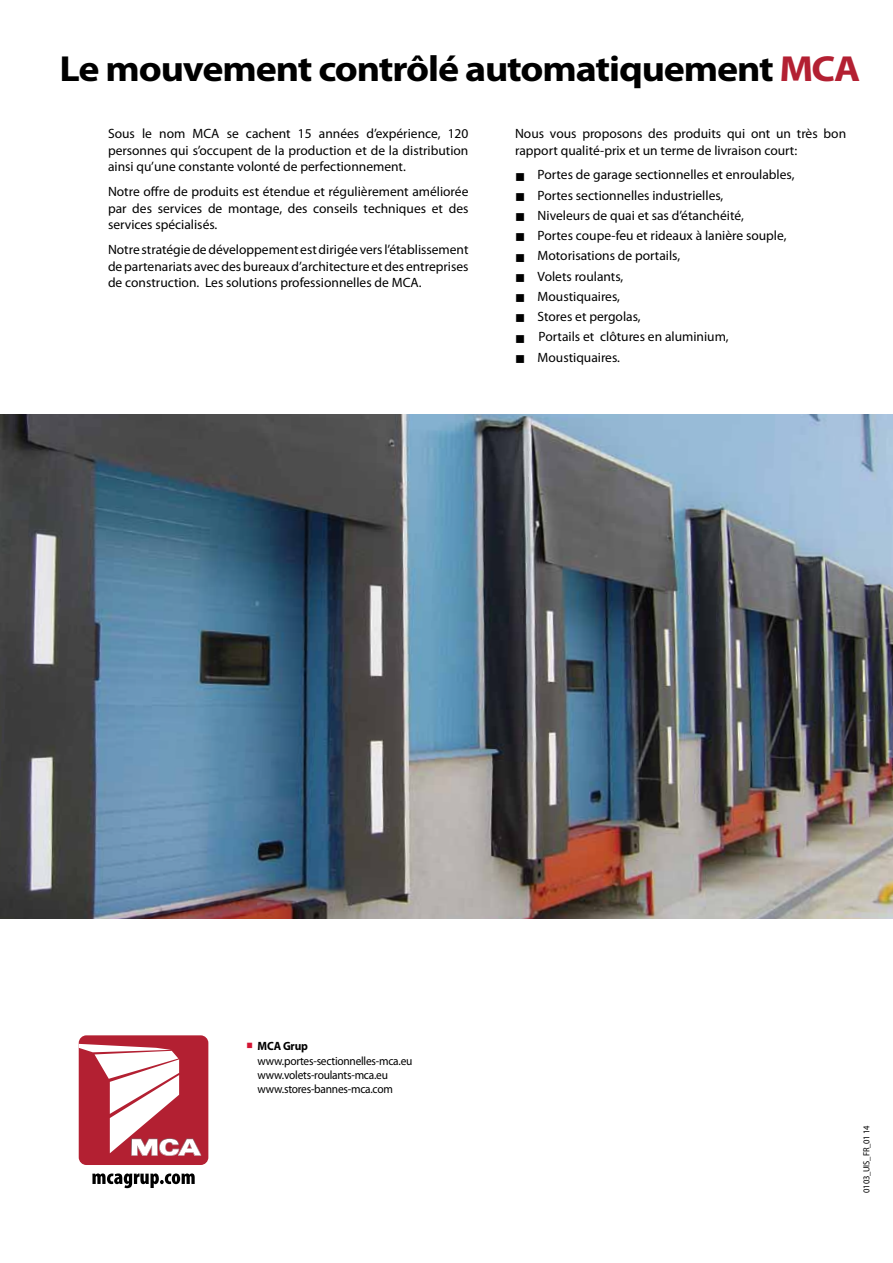
<style>
.page{position:relative;width:893px;height:1263px;background:#fff}
.page>*{position:absolute;margin:0;border:0;box-sizing:border-box;transform-origin:0 0}
.t1{font:700 36.3px "Myriad Pro";letter-spacing:-.03em;color:#000;scale:1.1 1}
.t2{font:13.5px/16.5px "Myriad Pro";color:#000;text-align:justify}
.t3{font:12px/14.2px "Myriad Pro";letter-spacing:-.02em;color:#000;scale:.95 1}
.t4{font:700 12px "Myriad Pro";color:#000;scale:.95 1}
.t5{font:9px "Myriad Pro";letter-spacing:-.02em;color:#000;scale:.95 1}
.s1{color:#b32032}
.s2{color:#d31534}
</style>
<div class="page">
<img style="left:0;top:414px;width:892px;height:504px">
<hr style="left:892px;top:414px;width:1px;height:504px;background:#000">
<div style="left:79px;top:1035px;width:129px;height:130px;background:#b32032;border-radius:8px"></div>
<svg style="left:79px;top:1044px;width:122px;height:112px"></svg>
<svg style="left:92px;top:1173px;width:103px;height:15px"></svg>
<h1 class="t1" style="left:60px;top:45px;width:679px">Le mouvement contrôlé automatiquement <span class="s1">MCA</span></h1>
<p class="t2" style="left:108px;top:125px;width:362px">Sous le nom MCA se cachent 15 années d’expérience, 120 personnes qui s’occupent de la production et de la distribution ainsi qu’une constante volonté de perfectionnement.</p>
<p class="t2" style="left:108px;top:183px;width:362px">Notre offre de produits est étendue et régulièrement améliorée par des services de montage, des conseils techniques et des services spécialisés.</p>
<p class="t2" style="left:108px;top:241px;width:362px">Notre stratégie de développement est dirigée vers l’établissement de partenariats avec des bureaux d’architecture et des entreprises de construction. Les solutions professionnelles de MCA.</p>
<p class="t2" style="left:515px;top:125px;width:333px">Nous vous proposons des produits qui ont un très bon rapport qualité-prix et un terme de livraison court:</p>
<p class="t2" style="left:515px;top:166px;width:281px">■ Portes de garage sectionnelles et enroulables,</p>
<p class="t2" style="left:515px;top:187px;width:210px">■ Portes sectionnelles industrielles,</p>
<p class="t2" style="left:515px;top:207px;width:230px">■ Niveleurs de quai et sas d’étanchéité,</p>
<p class="t2" style="left:515px;top:227px;width:273px">■ Portes coupe-feu et rideaux à lanière souple,</p>
<p class="t2" style="left:515px;top:247px;width:167px">■ Motorisations de portails,</p>
<p class="t2" style="left:515px;top:268px;width:110px">■ Volets roulants,</p>
<p class="t2" style="left:515px;top:288px;width:107px">■ Moustiquaires,</p>
<p class="t2" style="left:515px;top:308px;width:127px">■ Stores et pergolas,</p>
<p class="t2" style="left:515px;top:328px;width:215px">■ Portails et clôtures en aluminium,</p>
<p class="t2" style="left:515px;top:349px;width:107px">■ Moustiquaires.</p>
<p class="t4" style="left:246px;top:1038px;width:22px"><span class="s2">▪</span> MCA</p>
<p class="t4" style="left:283px;top:1038px;width:28px">Grup</p>
<p class="t3" style="left:258px;top:1053px;width:164px">www.portes-sectionnelles-mca.eu www.volets-roulants-mca.eu www.stores-bannes-mca.com</p>
<p class="t5" style="left:861px;top:1193px;width:73px;rotate:-90deg">0103_UIS_FR_01 14</p>
</div>
